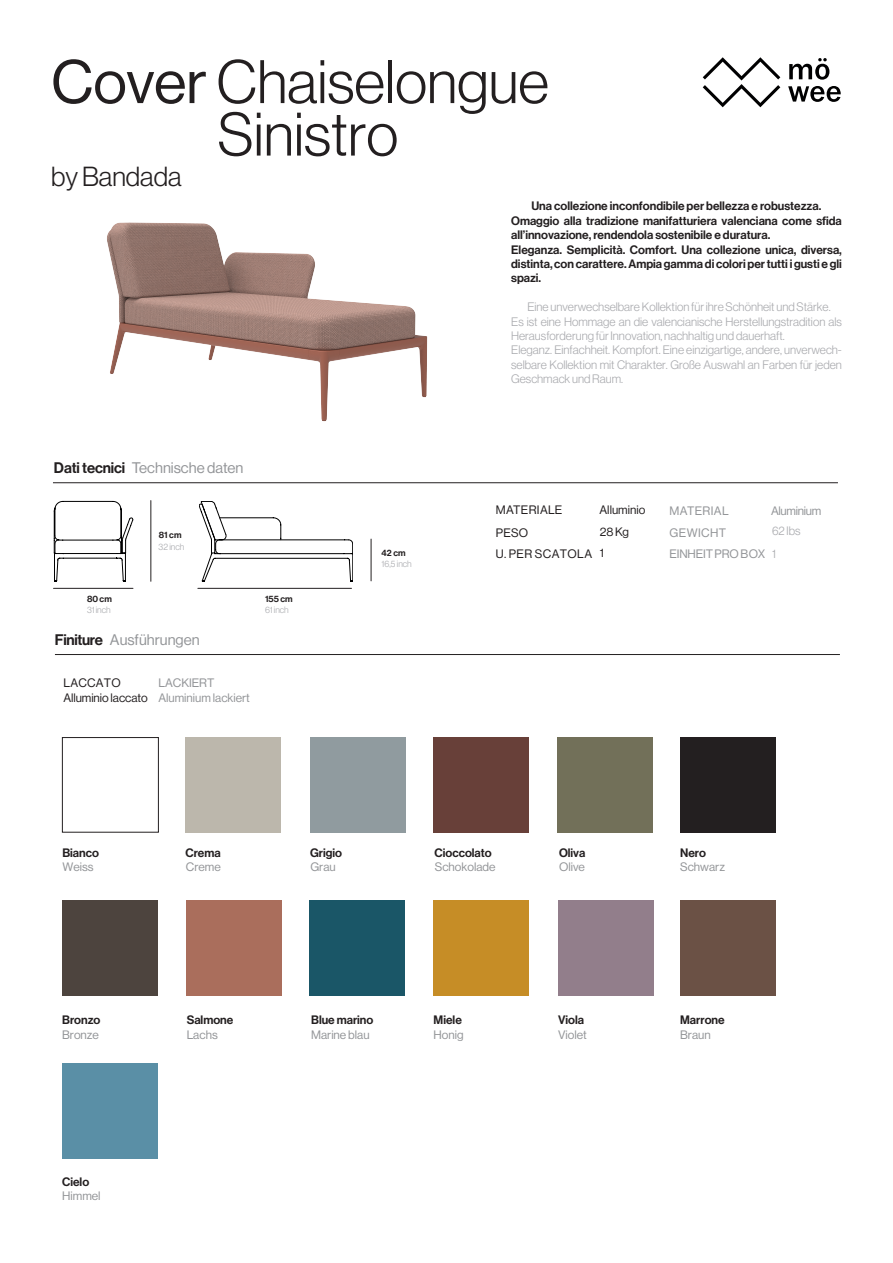
<style>
.page{position:relative;width:893px;height:1263px;background:#fff}
.page>*{position:absolute;margin:0;border:0;box-sizing:border-box;transform-origin:0 0}
.t1{font:300 60px "Neue Haas Display";color:#231f20}
.t2{font:300 27px "Neue Haas Display";color:#231f20}
.t3{font:15px "Neue Haas Display";color:#939598}
.t4{font:300 12px/14.4px "Neue Haas Display";color:#a8a9ad}
.t5{font:12px/14.4px "Neue Haas Display Mediu";color:#231f20}
.t6{font:12px "N Haas Grotesk DS Pro 65 Md";color:#231f20}
.t7{font:12px "N Haas Grotesk DS Pro 55 Rg";color:#939598}
.t8{font:12px/15px "Neue Haas Display";color:#231f20}
.t9{font:12px/22.5px "Neue Haas Display";letter-spacing:.03em;color:#231f20}
.t10{font:12px "Neue Haas Display";color:#939598}
.t11{font:12px/22.5px "Neue Haas Display";letter-spacing:.03em;color:#939598}
.t12{font:12px "Neue Haas Display";letter-spacing:-.025em;color:#939598}
.t13{font:300 9px "Neue Haas Display";letter-spacing:-.005em;color:#a8a9ad}
.t14{font:9px "Neue Haas Display Mediu";color:#231f20}
.s1{font-weight:400}
.s2{font-family:"Neue Haas Display Mediu";color:#231f20}
.s3{color:#939598}
</style>
<div class="page">
<img style="left:107px;top:222px;width:321px;height:200px">
<hr style="left:55px;top:654px;width:785px;height:1px;background:#231f20">
<div style="left:62px;top:737px;width:97px;height:95px;border:1px solid #231f20"></div>
<div style="left:186px;top:737px;width:95px;height:96px;background:#bcb7ac"></div>
<div style="left:310px;top:737px;width:96px;height:96px;background:#909b9f"></div>
<div style="left:434px;top:737px;width:95px;height:96px;background:#684039"></div>
<div style="left:557px;top:737px;width:95px;height:96px;background:#727059"></div>
<div style="left:680px;top:737px;width:96px;height:96px;background:#231f20"></div>
<div style="left:62px;top:900px;width:96px;height:95px;background:#4d443e"></div>
<div style="left:186px;top:900px;width:95px;height:95px;background:#aa6e5c"></div>
<div style="left:309px;top:900px;width:96px;height:95px;background:#1a5667"></div>
<div style="left:434px;top:900px;width:95px;height:95px;background:#c68d26"></div>
<div style="left:558px;top:900px;width:96px;height:95px;background:#927e8b"></div>
<div style="left:680px;top:900px;width:96px;height:95px;background:#6b5145"></div>
<div style="left:62px;top:1063px;width:96px;height:96px;background:#5a8fa6"></div>
<hr style="left:53px;top:482px;width:785px;height:1px;background:#231f20">
<hr style="left:371px;top:539px;width:1px;height:42px;background:#231f20">
<hr style="left:151px;top:501px;width:1px;height:80px;background:#231f20">
<hr style="left:54px;top:588px;width:79px;height:1px;background:#231f20">
<hr style="left:198px;top:588px;width:153px;height:1px;background:#231f20">
<svg style="left:54px;top:501px;width:79px;height:81px"></svg>
<svg style="left:199px;top:501px;width:154px;height:81px"></svg>
<svg style="left:789px;top:58px;width:40px;height:22px"></svg>
<svg style="left:788px;top:86px;width:53px;height:16px"></svg>
<svg style="left:703px;top:57px;width:77px;height:50px"></svg>
<h1 class="t1" style="left:51px;top:48px;width:499px"><span class="s1">Cover</span> Chaiselongue</h1>
<h1 class="t1" style="left:218px;top:101px;width:182px">Sinistro</h1>
<h2 class="t2" style="left:51px;top:161px;width:132px">by Bandada</h2>
<p class="t3" style="left:54px;top:459px;width:191px"><span class="s2">Dati tecnici</span> Technische daten</p>
<p class="t14" style="left:159px;top:530px;width:24px">81 cm</p>
<p class="t13" style="left:159px;top:542px;width:27px">32 inch</p>
<p class="t14" style="left:87px;top:594px;width:26px">80 cm</p>
<p class="t13" style="left:87px;top:605px;width:25px">31 inch</p>
<p class="t3" style="left:55px;top:631px;width:146px"><span class="s2">Finiture</span> Ausführungen</p>
<p class="t8" style="left:63px;top:675px;width:188px">LACCATO<br>Alluminio laccato <span class="s3">Aluminium lackiert</span></p>
<p class="t10" style="left:158px;top:676px;width:58px">LACKIERT</p>
<p class="t14" style="left:265px;top:594px;width:29px">155 cm</p>
<p class="t13" style="left:265px;top:605px;width:25px">61 inch</p>
<p class="t5" style="left:511px;top:199px;width:332px;text-indent:20px">Una collezione inconfondibile per bellezza e robustezza.<br>Omaggio alla tradizione manifatturiera valenciana come sfida all’innovazione, rendendola sostenibile e duratura.<br>Eleganza. Semplicità. Comfort. Una collezione unica, diversa, distinta, con carattere. Ampia gamma di colori per tutti i gusti e gli spazi.</p>
<p class="t4" style="left:511px;top:300px;width:332px;text-indent:16px">Eine unverwechselbare Kollektion für ihre Schönheit und Stärke.<br>Es ist eine Hommage an die valencianische Herstellungstradition als Herausforderung für Innovation, nachhaltig und dauerhaft.<br>Eleganz. Einfachheit. Kompfort. Eine einzigartige, andere, unverwech&shy;selbare Kollektion mit Charakter. Große Auswahl an Farben für jeden Geschmack und Raum.</p>
<p class="t9" style="left:496px;top:499px;width:68px">MATERIALE<br>PESO</p>
<p class="t9" style="left:496px;top:542px;width:98px">U. PER SCATOLA</p>
<p class="t8" style="left:599px;top:503px;width:47px">Alluminio</p>
<p class="t12" style="left:771px;top:504px;width:52px">Aluminium</p>
<p class="t11" style="left:669px;top:499px;width:61px">MATERIAL<br>GEWICHT</p>
<p class="t10" style="left:669px;top:547px;width:97px">EINHEIT PRO BOX</p>
<p class="t8" style="left:600px;top:522px;width:31px;line-height:21px">28 Kg<br>1</p>
<p class="t4" style="left:772px;top:524px;width:30px">62 lbs</p>
<p class="t14" style="left:382px;top:548px;width:26px">42 cm</p>
<p class="t4" style="left:772px;top:547px;width:5px">1</p>
<p class="t13" style="left:382px;top:559px;width:32px">16,5 inch</p>
<p class="t6" style="left:62px;top:846px;width:38px">Bianco</p>
<p class="t7" style="left:62px;top:860px;width:33px">Weiss</p>
<p class="t6" style="left:62px;top:1013px;width:40px">Bronzo</p>
<p class="t7" style="left:62px;top:1028px;width:38px">Bronze</p>
<p class="t6" style="left:62px;top:1175px;width:29px">Cielo</p>
<p class="t7" style="left:62px;top:1189px;width:40px">Himmel</p>
<p class="t6" style="left:186px;top:846px;width:37px">Crema</p>
<p class="t7" style="left:186px;top:860px;width:36px">Creme</p>
<p class="t6" style="left:187px;top:1013px;width:48px">Salmone</p>
<p class="t7" style="left:187px;top:1028px;width:33px">Lachs</p>
<p class="t6" style="left:310px;top:846px;width:34px">Grigio</p>
<p class="t7" style="left:310px;top:860px;width:27px">Grau</p>
<p class="t6" style="left:311px;top:1013px;width:64px">Blue marino</p>
<p class="t7" style="left:311px;top:1028px;width:60px">Marine blau</p>
<p class="t6" style="left:435px;top:846px;width:59px">Cioccolato</p>
<p class="t7" style="left:435px;top:860px;width:62px">Schokolade</p>
<p class="t6" style="left:434px;top:1013px;width:30px">Miele</p>
<p class="t7" style="left:434px;top:1028px;width:32px">Honig</p>
<p class="t6" style="left:559px;top:846px;width:28px">Oliva</p>
<p class="t7" style="left:559px;top:860px;width:27px">Olive</p>
<p class="t6" style="left:558px;top:1013px;width:27px">Viola</p>
<p class="t7" style="left:558px;top:1028px;width:30px">Violet</p>
<p class="t6" style="left:680px;top:846px;width:27px">Nero</p>
<p class="t7" style="left:680px;top:860px;width:46px">Schwarz</p>
<p class="t6" style="left:680px;top:1013px;width:46px">Marrone</p>
<p class="t7" style="left:680px;top:1028px;width:32px">Braun</p>
</div>
